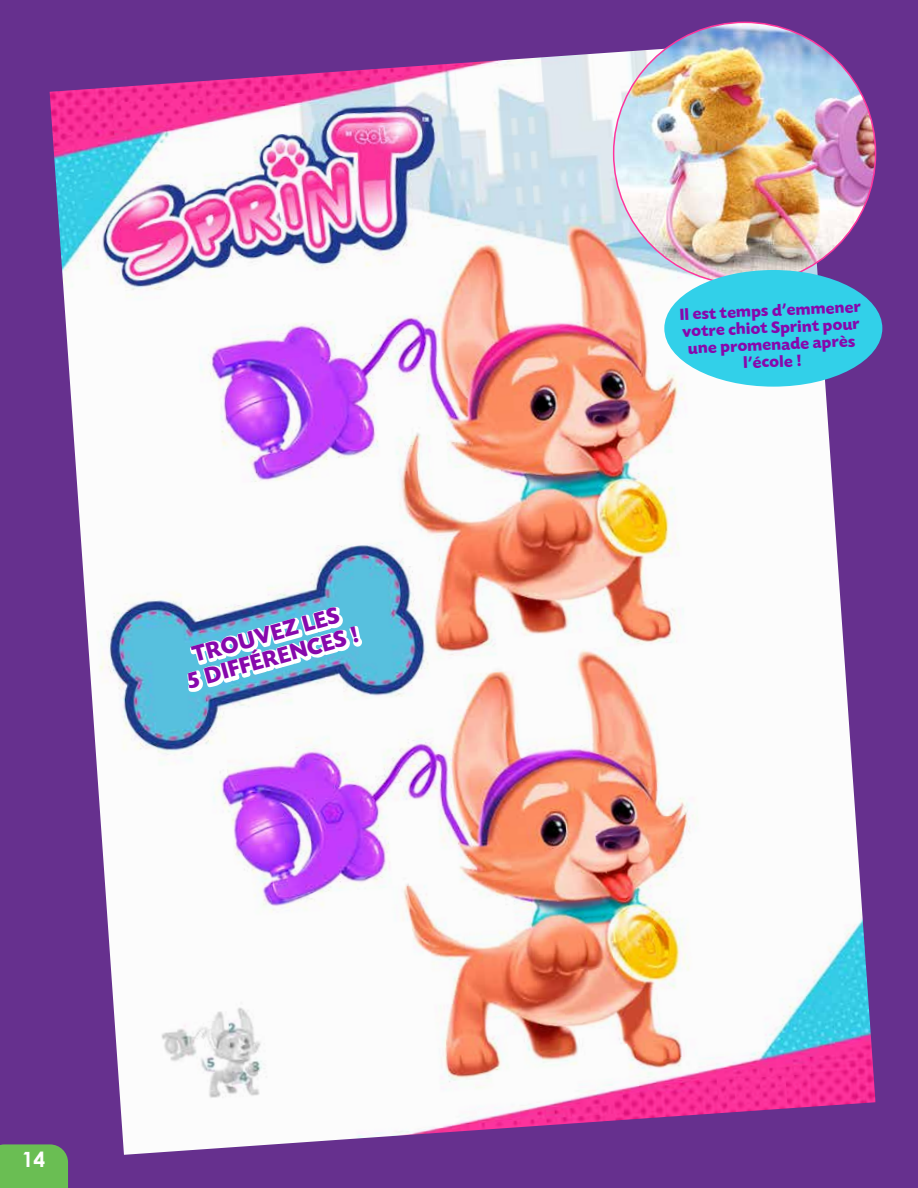
<style>
.page{position:relative;width:918px;height:1188px;background:#66308e}
.page>*{position:absolute;margin:0;border:0;box-sizing:border-box;transform-origin:0 0}
.t1{font:700 24px/24px "Today SB";color:#8708ac;text-align:center}
.t2{font:700 21px "Century Gothic";color:#fff}
.t3{font:700 17.1px/17.1px "Today SB";color:#8708ac;text-align:center}
</style>
<div class="page">
<img style="left:50px;top:52px;width:825px;height:1103px">
<img style="left:614px;top:22px;width:262px;height:260px">
<div style="left:664px;top:270px;width:218px;height:117px;background:#32d0e9;border-radius:50%"></div>
<div style="left:0;top:1144px;width:68px;height:44px;background:#6abe53"></div>
<h1 class="t1" style="left:177px;top:647px;width:179px;rotate:-15deg">TROUVEZ LES<br>5 DIFFÉRENCES !</h1>
<p class="t2" style="left:22px;top:1144px;width:25px">14</p>
<p class="t3" style="left:679px;top:306px;width:183px;rotate:-2deg">Il est temps d’emmener votre chiot Sprint pour une promenade après l’école !</p>
</div>
